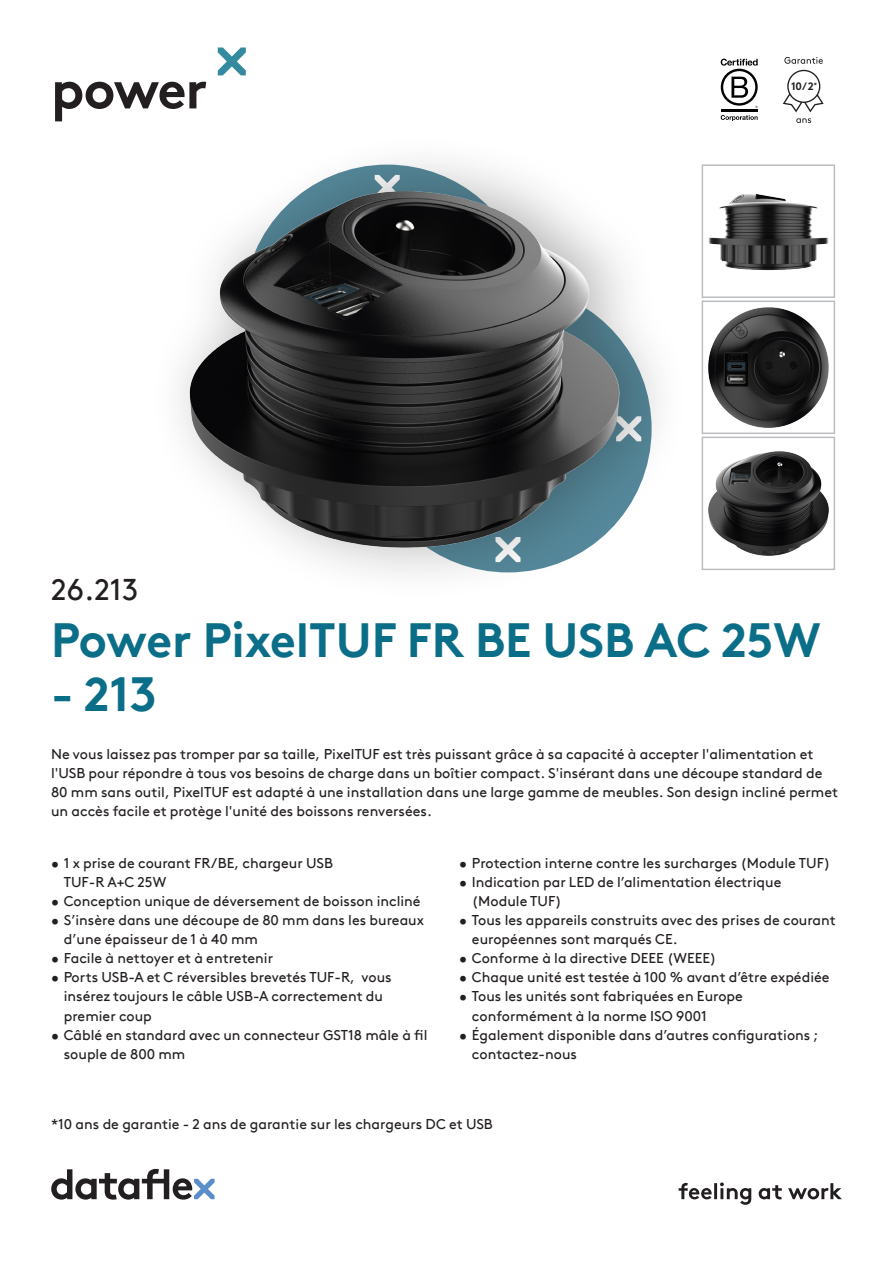
<style>
.page{position:relative;width:893px;height:1263px;background:#fff}
.page>*{position:absolute;margin:0;border:0;box-sizing:border-box;transform-origin:0 0}
.t1{font:700 54px "Brown Pro TT";letter-spacing:-.03em;color:#231f20}
.productnaam{font:700 48px "Brown Pro TT";color:#0b6e88}
.productnummer{font:30px "Brown Pro TT";color:#231f20}
.omschrijving{font:14.25px/19.2px "Brown Pro TT";color:#231f20}
.t2{font:700 10.8px "Brown";color:#231f20}
</style>
<div class="page">
<svg style="left:51px;top:1169px;width:164px;height:30px"></svg>
<svg style="left:218px;top:47px;width:28px;height:28px"></svg>
<svg style="left:679px;top:1182px;width:163px;height:23px"></svg>
<svg style="left:783px;top:70px;width:41px;height:42px"></svg>
<svg style="left:784px;top:57px;width:39px;height:7px"></svg>
<svg style="left:796px;top:118px;width:15px;height:5px"></svg>
<hr style="left:721px;top:110px;width:37px;height:2px;background:#000001">
<svg style="left:721px;top:59px;width:37px;height:49px"></svg>
<svg style="left:721px;top:115px;width:37px;height:6px"></svg>
<img style="left:709px;top:194px;width:120px;height:76px">
<div style="left:702px;top:164px;width:133px;height:134px;border:2px solid #bcbdc0"></div>
<img style="left:708px;top:307px;width:121px;height:121px">
<div style="left:702px;top:301px;width:133px;height:133px;border:2px solid #bcbdc0"></div>
<img style="left:708px;top:451px;width:121px;height:105px">
<div style="left:702px;top:437px;width:133px;height:133px;border:2px solid #bcbdc0"></div>
<img style="left:179px;top:161px;width:462px;height:413px">
<h1 class="t1" style="left:51px;top:46px;width:158px">power</h1>
<p class="productnummer" style="left:51px;top:566px;width:89px">26.213</p>
<p class="t2" style="left:791px;top:78px;width:27px">10/2<sup>*</sup></p>
<p class="productnaam" style="left:51px;top:601px;width:771px">Power PixelTUF FR BE USB AC 25W</p>
<p class="productnaam" style="left:51px;top:655px;width:107px">- 213</p>
<p class="omschrijving" style="left:51px;top:743px;width:789px">Ne vous laissez pas tromper par sa taille, PixelTUF est très puissant grâce à sa capacité à accepter l'alimentation et l'USB pour répondre à tous vos besoins de charge dans un boîtier compact. S'insérant dans une découpe standard de 80 mm sans outil, PixelTUF est adapté à une installation dans une large gamme de meubles. Son design incliné permet un accès facile et protège l'unité des boissons renversées.</p>
<p class="omschrijving" style="left:64px;top:852px;width:271px;text-indent:-13px">• 1 x prise de courant FR/BE, chargeur USB<br>TUF-R A+C 25W</p>
<p class="omschrijving" style="left:51px;top:890px;width:371px">• Conception unique de déversement de boisson incliné</p>
<p class="omschrijving" style="left:64px;top:909px;width:362px;text-indent:-13px">• S’insère dans une découpe de 80 mm dans les bureaux d’une épaisseur de 1 à 40 mm</p>
<p class="omschrijving" style="left:51px;top:947px;width:224px">• Facile à nettoyer et à entretenir</p>
<p class="omschrijving" style="left:64px;top:966px;width:329px;text-indent:-13px">• Ports USB-A et C réversibles brevetés TUF-R, vous insérez toujours le câble USB-A correctement du premier coup</p>
<p class="omschrijving" style="left:64px;top:1024px;width:365px;text-indent:-13px">• Câblé en standard avec un connecteur GST18 mâle à fil souple de 800 mm</p>
<p class="omschrijving" style="left:459px;top:852px;width:373px">• Protection interne contre les surcharges (Module TUF)</p>
<p class="omschrijving" style="left:472px;top:871px;width:311px;text-indent:-13px">• Indication par LED de l’alimentation électrique (Module TUF)</p>
<p class="omschrijving" style="left:472px;top:909px;width:365px;text-indent:-13px">• Tous les appareils construits avec des prises de courant européennes sont marqués CE.</p>
<p class="omschrijving" style="left:459px;top:947px;width:259px">• Conforme à la directive DEEE (WEEE)</p>
<p class="omschrijving" style="left:459px;top:966px;width:372px">• Chaque unité est testée à 100 % avant d’être expédiée</p>
<p class="omschrijving" style="left:472px;top:986px;width:273px;text-indent:-13px">• Tous les unités sont fabriquées en Europe conformément à la norme ISO 9001</p>
<p class="omschrijving" style="left:472px;top:1024px;width:348px;text-indent:-13px">• Également disponible dans d’autres configurations ; contactez-nous</p>
<p class="omschrijving" style="left:51px;top:1113px;width:443px">*10 ans de garantie - 2 ans de garantie sur les chargeurs DC et USB</p>
</div>
